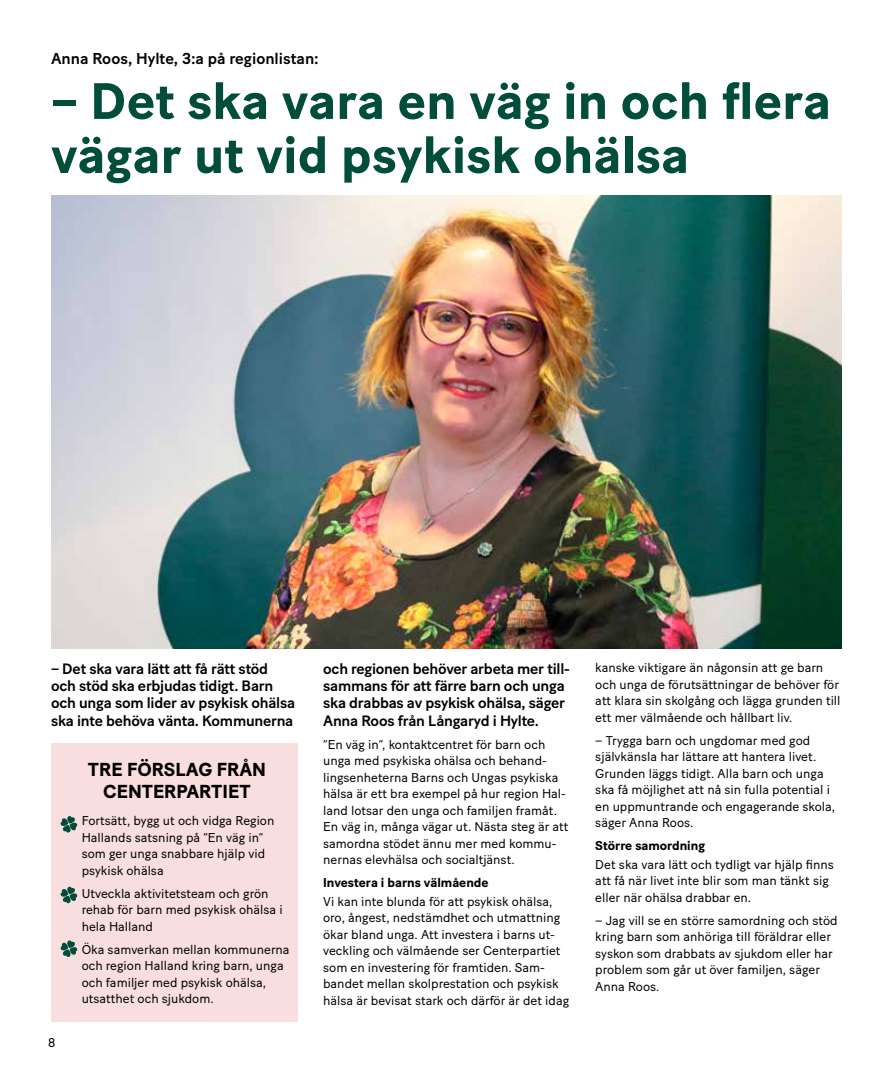
<style>
.page{position:relative;width:893px;height:1085px;background:#fff}
.page>*{position:absolute;margin:0;border:0;box-sizing:border-box;transform-origin:0 0}
.t1{font:700 51px/54px "Baton Turbo";letter-spacing:.005em;color:#004d3a}
.t2{font:700 18.75px/22.5px "Baton Turbo";color:#000;text-align:center}
.t3{font:500 15.75px "Baton Turbo";color:#000}
.t4{font:500 15px/17.2px "Baton Turbo";letter-spacing:-.015em;color:#000}
.t5{font:12.75px/16.5px "Baton Turbo";color:#000}
.t6{font:700 12.75px "Baton Turbo";color:#000}
</style>
<div class="page">
<div style="left:51px;top:743px;width:247px;height:277px;background:#f8dedf"></div>
<img style="left:51px;top:196px;width:791px;height:452px">
<svg style="left:61px;top:816px;width:16px;height:16px"></svg>
<svg style="left:61px;top:886px;width:16px;height:17px"></svg>
<svg style="left:61px;top:940px;width:16px;height:16px"></svg>
<p class="t3" style="left:51px;top:46px;width:269px">Anna Roos, Hylte, 3:a på regionlistan:</p>
<h1 class="t1" style="left:51px;top:71px;width:781px">– Det ska vara en väg in och flera vägar ut vid psykisk ohälsa</h1>
<p class="t4" style="left:51px;top:658px;width:246px">– Det ska vara lätt att få rätt stöd och stöd ska erbjudas tidigt. Barn och unga som lider av psykisk ohälsa ska inte behöva vänta. Kommunerna</p>
<p class="t5" style="left:48px;top:1032px;width:9px">8</p>
<h2 class="t2" style="left:88px;top:756px;width:180px">TRE FÖRSLAG FRÅN<br>CENTERPARTIET</h2>
<p class="t5" style="left:82px;top:811px;width:194px">Fortsätt, bygg ut och vidga Region<br>Hallands satsning på ”En väg in” som ger unga snabbare hjälp vid psykisk ohälsa</p>
<p class="t5" style="left:82px;top:883px;width:203px">Utveckla aktivitetsteam och grön rehab för barn med psykisk ohälsa i hela Halland</p>
<p class="t5" style="left:82px;top:939px;width:209px">Öka samverkan mellan kommunerna och region Halland kring barn, unga och familjer med psykisk ohälsa, utsatthet och sjukdom.</p>
<p class="t4" style="left:323px;top:658px;width:248px">och regionen behöver arbeta mer till&shy;sammans för att färre barn och unga ska drabbas av psykisk ohälsa, säger Anna Roos från Långaryd i Hylte.</p>
<p class="t5" style="left:323px;top:734px;width:247px">”En väg in”, kontaktcentret för barn och unga med psykiska ohälsa och behand&shy;lingsenheterna Barns och Ungas psykiska hälsa är ett bra exempel på hur region Hal&shy;land lotsar den unga och familjen framåt.<br>En väg in, många vägar ut. Nästa steg är att samordna stödet ännu mer med kommu&shy;nernas elevhälsa och socialtjänst.</p>
<p class="t6" style="left:323px;top:872px;width:167px">Investera i barns välmående</p>
<p class="t5" style="left:323px;top:891px;width:247px">Vi kan inte blunda för att psykisk ohälsa, oro, ångest, nedstämdhet och utmattning ökar bland unga. Att investera i barns ut&shy;veckling och välmående ser Centerpartiet som en investering för framtiden. Sam&shy;bandet mellan skolprestation och psykisk hälsa är bevisat stark och därför är det idag</p>
<p class="t5" style="left:595px;top:658px;width:247px">kanske viktigare än någonsin att ge barn och unga de förutsättningar de behöver för att klara sin skolgång och lägga grunden till ett mer välmående och hållbart liv.</p>
<p class="t5" style="left:595px;top:730px;width:241px">– Trygga barn och ungdomar med god självkänsla har lättare att hantera livet.<br>Grunden läggs tidigt. Alla barn och unga ska få möjlighet att nå sin fulla potential i en uppmuntrande och engagerande skola, säger Anna Roos.</p>
<p class="t6" style="left:595px;top:835px;width:111px">Större samordning</p>
<p class="t5" style="left:595px;top:854px;width:240px">Det ska vara lätt och tydligt var hjälp finns att få när livet inte blir som man tänkt sig eller när ohälsa drabbar en.</p>
<p class="t5" style="left:595px;top:910px;width:244px">– Jag vill se en större samordning och stöd kring barn som anhöriga till föräldrar eller syskon som drabbats av sjukdom eller har problem som går ut över familjen, säger Anna Roos.</p>
</div>
